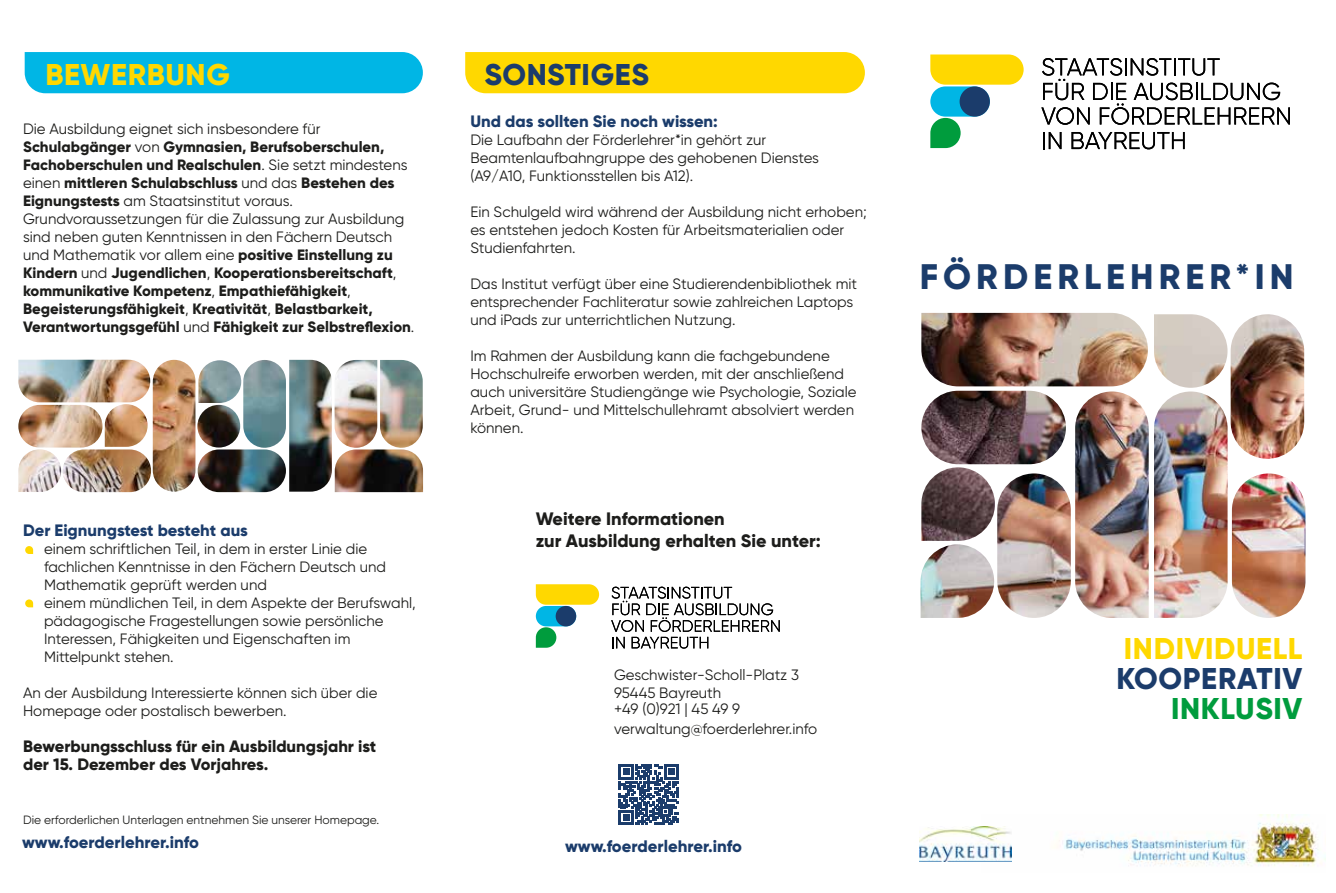
<style>
.page{position:relative;width:1336px;height:893px;background:#fff}
.page>*{position:absolute;margin:0;border:0;box-sizing:border-box;transform-origin:0 0}
.t1{font:800 35.4px "Gilroy";letter-spacing:.145em;color:#1b3c6b}
.t2{font:800 30px "Gilroy";letter-spacing:.02em;color:#ffd800}
.t3{font:800 30px "Gilroy";letter-spacing:.02em;color:#1b3c6b}
.t4{font:800 30px "Gilroy";letter-spacing:.02em;color:#009c3d}
.t5{font:800 18px/21.6px "Gilroy";color:#1d1d1b}
.t6{font:800 16.65px "Gilroy";color:#1b3c6b}
.t7{font:800 16.5px/18px "Gilroy";color:#1d1d1b}
.t8{font:800 16.5px "Gilroy";color:#1b3c6b}
.t9{font:15px/18px "Gilroy";color:#1d1d1b}
.t10{font:800 15px/18px "Gilroy";color:#1d1d1b}
.t11{font:12px "Gilroy";color:#1d1d1b}
.s1{font-weight:400}
</style>
<div class="page">
<div style="left:25px;top:52px;width:398px;height:41px;background:#00b6e5"></div>
<div style="left:465px;top:52px;width:399px;height:41px;background:#ffd800"></div>
<img style="left:920px;top:313px;width:385px;height:305px">
<svg style="left:930px;top:54px;width:93px;height:31px;background:#ffda13"></svg>
<div style="left:930px;top:86px;width:59px;height:31px;background:#00b6e5;border-radius:15px"></div>
<div style="left:959px;top:86px;width:30px;height:31px;background:#1b3c6b;border-radius:15px"></div>
<svg style="left:930px;top:118px;width:30px;height:30px"></svg>
<svg style="left:1041px;top:58px;width:248px;height:67px"></svg>
<svg style="left:1043px;top:132px;width:18px;height:17px"></svg>
<svg style="left:1071px;top:132px;width:113px;height:17px"></svg>
<svg style="left:535px;top:584px;width:64px;height:21px"></svg>
<div style="left:535px;top:606px;width:41px;height:20px;background:#00b6e5;border-radius:10px"></div>
<div style="left:555px;top:606px;width:21px;height:20px;background:#1b3c6b;border-radius:10px"></div>
<svg style="left:535px;top:627px;width:21px;height:21px"></svg>
<svg style="left:611px;top:587px;width:168px;height:62px"></svg>
<img style="left:1011px;top:814px;width:308px;height:53px">
<img style="left:919px;top:826px;width:92px;height:36px">
<svg style="left:618px;top:765px;width:61px;height:60px"></svg>
<img style="left:18px;top:360px;width:405px;height:132px">
<svg style="left:25px;top:546px;width:8px;height:8px"></svg>
<svg style="left:25px;top:599px;width:8px;height:8px"></svg>
<h2 class="t2" style="left:45px;top:55px;width:186px">BEWERBUNG</h2>
<h2 class="t3" style="left:484px;top:55px;width:166px">SONSTIGES</h2>
<p class="t10" style="left:23px;top:119px;width:393px"><span class="s1">Die Ausbildung eignet sich insbesondere für </span>Schulabgänger <span class="s1">von</span> Gymnasien, Berufsoberschulen, Fachoberschulen und Realschulen<span class="s1">. Sie setzt mindestens einen</span> mittleren Schulabschluss <span class="s1">und das</span> Bestehen des Eignungstests <span class="s1">am Staatsinstitut voraus.<br>Grundvoraussetzungen für die Zulassung zur Ausbildung sind neben guten Kenntnissen in den Fächern Deutsch und Mathematik vor allem eine</span> positive Einstellung zu Kindern <span class="s1">und</span> Jugendlichen<span class="s1">,</span> Kooperationsbereitschaft<span class="s1">, </span>kommunikative Kompetenz<span class="s1">,</span> Empathiefähigkeit<span class="s1">, </span>Begeisterungsfähigkeit<span class="s1">,</span> Kreativität<span class="s1">,</span> Belastbarkeit, Verantwortungsgefühl <span class="s1">und</span> Fähigkeit zur Selbstreflexion<span class="s1">.</span></p>
<p class="t8" style="left:23px;top:519px;width:226px">Der Eignungstest besteht aus</p>
<p class="t9" style="left:44px;top:539px;width:373px">einem schriftlichen Teil, in dem in erster Linie die fachlichen Kenntnisse in den Fächern Deutsch und Mathematik geprüft werden und<br>einem mündlichen Teil, in dem Aspekte der Berufswahl, pädagogische Fragestellungen sowie persönliche Interessen, Fähigkeiten und Eigenschaften im Mittelpunkt stehen.</p>
<p class="t9" style="left:23px;top:683px;width:356px">An der Ausbildung Interessierte können sich über die<br>Homepage oder postalisch bewerben.</p>
<p class="t7" style="left:23px;top:737px;width:354px">Bewerbungsschluss für ein Ausbildungsjahr ist der 15. Dezember des Vorjahres.</p>
<p class="t11" style="left:23px;top:812px;width:357px">Die erforderlichen Unterlagen entnehmen Sie unserer Homepage.</p>
<p class="t8" style="left:470px;top:111px;width:249px">Und das sollten Sie noch wissen:</p>
<p class="t9" style="left:470px;top:131px;width:350px">Die Laufbahn der Förderlehrer*in gehört zur<br>Beamtenlaufbahngruppe des gehobenen Dienstes (A9/A10, Funktionsstellen bis A12).</p>
<p class="t9" style="left:470px;top:203px;width:398px">Ein Schulgeld wird während der Ausbildung nicht erhoben; es entstehen jedoch Kosten für Arbeitsmaterialien oder<br>Studienfahrten.</p>
<p class="t9" style="left:470px;top:275px;width:388px">Das Institut verfügt über eine Studierendenbibliothek mit entsprechender Fachliteratur sowie zahlreichen Laptops und iPads zur unterrichtlichen Nutzung.</p>
<p class="t9" style="left:470px;top:347px;width:387px">Im Rahmen der Ausbildung kann die fachgebundene Hochschulreife erworben werden, mit der anschließend auch universitäre Studiengänge wie Psychologie, Soziale Arbeit, Grund- und Mittelschullehramt absolviert werden können.</p>
<p class="t5" style="left:535px;top:508px;width:287px">Weitere Informationen<br>zur Ausbildung erhalten Sie unter:</p>
<p class="t9" style="left:614px;top:665px;width:186px">Geschwister-Scholl-Platz 3<br>95445 Bayreuth</p>
<p class="t9" style="left:614px;top:720px;width:205px">verwaltung@foerderlehrer.info</p>
<p class="t9" style="left:614px;top:700px;width:128px">+49 (0)921 | 45 49 9</p>
<p class="t6" style="left:22px;top:832px;width:178px">www.foerderlehrer.info</p>
<p class="t6" style="left:565px;top:835px;width:178px">www.foerderlehrer.info</p>
<h1 class="t1" style="left:919px;top:254px;width:375px">FÖRDERLEHRER*IN</h1>
<h2 class="t2" style="left:1123px;top:629px;width:180px">INDIVIDUELL</h2>
<h2 class="t3" style="left:1116px;top:660px;width:187px">KOOPERATIV</h2>
<h2 class="t4" style="left:1170px;top:690px;width:133px">INKLUSIV</h2>
</div>
